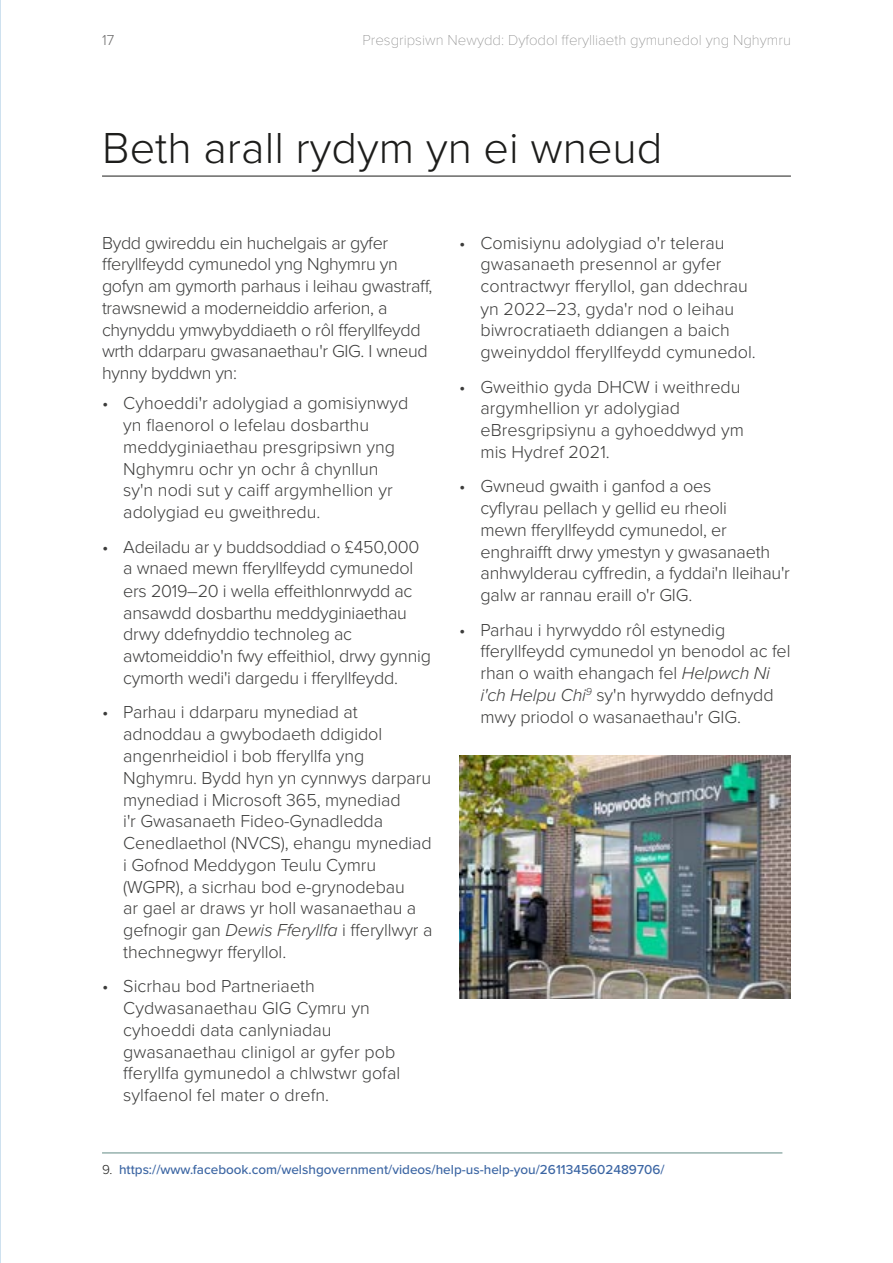
<style>
.page{position:relative;width:893px;height:1263px;background:#fff}
.page>*{position:absolute;margin:0;border:0;box-sizing:border-box;transform-origin:0 0}
.Main_heading__NEW{font:300 45px "Proxima Nova";color:#1d1d1b}
.Body_Text__NEW{font:300 18px/21.8px "Proxima Nova";letter-spacing:-.005em;color:#3c3c3b}
.t1{font:100 15px "Proxima Nova T";color:#878787}
.t2{font:300 15px "Proxima Nova";color:#706f6f}
.Footnote{font:500 13.5px "Proxima Nova";color:#3b65a3}
.s1{font-style:italic}
.s2{font-weight:300;color:#1d1d1b}
</style>
<div class="page">
<hr style="left:0;top:0;width:1px;height:1263px;background:#9dc3df">
<hr style="left:102px;top:176px;width:689px;height:1px;background:#1d1d1b">
<hr style="left:102px;top:1152px;width:680px;height:1px;background:#628a84">
<img style="left:459px;top:756px;width:332px;height:243px">
<p class="t2" style="left:102px;top:29px;width:14px">17</p>
<p class="t1" style="left:362px;top:29px;width:430px">Presgripsiwn Newydd: Dyfodol fferylliaeth gymunedol yng Nghymru</p>
<h2 class="Main_heading__NEW" style="left:102px;top:115px;width:562px">Beth arall rydym yn ei wneud</h2>
<p class="Body_Text__NEW" style="left:102px;top:231px;width:332px">Bydd gwireddu ein huchelgais ar gyfer fferyllfeydd cymunedol yng Nghymru yn gofyn am gymorth parhaus i leihau gwastraff, trawsnewid a moderneiddio arferion, a chynyddu ymwybyddiaeth o rôl fferyllfeydd wrth ddarparu gwasanaethau'r GIG. I wneud hynny byddwn yn:</p>
<p class="Body_Text__NEW" style="left:123px;top:392px;width:286px;text-indent:-21px">• Cyhoeddi'r adolygiad a gomisiynwyd yn flaenorol o lefelau dosbarthu meddyginiaethau presgripsiwn yng Nghymru ochr yn ochr â chynllun sy'n nodi sut y caiff argymhellion yr adolygiad eu gweithredu.</p>
<p class="Body_Text__NEW" style="left:123px;top:535px;width:309px;text-indent:-21px">• Adeiladu ar y buddsoddiad o £450,000 a wnaed mewn fferyllfeydd cymunedol ers 2019–20 i wella effeithlonrwydd ac ansawdd dosbarthu meddyginiaethau drwy ddefnyddio technoleg ac awtomeiddio'n fwy effeithiol, drwy gynnig cymorth wedi'i dargedu i fferyllfeydd.</p>
<p class="Body_Text__NEW" style="left:123px;top:701px;width:311px;text-indent:-21px">• Parhau i ddarparu mynediad at adnoddau a gwybodaeth ddigidol angenrheidiol i bob fferyllfa yng Nghymru. Bydd hyn yn cynnwys darparu mynediad i Microsoft 365, mynediad<br>i'r Gwasanaeth Fideo-Gynadledda Cenedlaethol (NVCS), ehangu mynediad i Gofnod Meddygon Teulu Cymru (WGPR), a sicrhau bod e-grynodebau<br>ar gael ar draws yr holl wasanaethau a gefnogir gan <span class="s1">Dewis Fferyllfa</span> i fferyllwyr a thechnegwyr fferyllol.</p>
<p class="Body_Text__NEW" style="left:123px;top:974px;width:278px;text-indent:-21px">• Sicrhau bod Partneriaeth<br>Cydwasanaethau GIG Cymru yn cyhoeddi data canlyniadau gwasanaethau clinigol ar gyfer pob fferyllfa gymunedol a chlwstwr gofal sylfaenol fel mater o drefn.</p>
<p class="Body_Text__NEW" style="left:480px;top:231px;width:277px;text-indent:-21px">• Comisiynu adolygiad o'r telerau gwasanaeth presennol ar gyfer contractwyr fferyllol, gan ddechrau yn 2022–23, gyda'r nod o leihau biwrocratiaeth ddiangen a baich gweinyddol fferyllfeydd cymunedol.</p>
<p class="Body_Text__NEW" style="left:480px;top:375px;width:265px;text-indent:-21px">• Gweithio gyda DHCW i weithredu argymhellion yr adolygiad eBresgripsiynu a gyhoeddwyd ym mis Hydref 2021.</p>
<p class="Body_Text__NEW" style="left:480px;top:475px;width:311px;text-indent:-21px">• Gwneud gwaith i ganfod a oes<br>cyflyrau pellach y gellid eu rheoli<br>mewn fferyllfeydd cymunedol, er enghraifft drwy ymestyn y gwasanaeth anhwylderau cyffredin, a fyddai'n lleihau'r galw ar rannau eraill o'r GIG.</p>
<p class="Body_Text__NEW" style="left:480px;top:618px;width:311px;text-indent:-21px">• Parhau i hyrwyddo rôl estynedig fferyllfeydd cymunedol yn benodol ac fel rhan o waith ehangach fel <span class="s1">Helpwch Ni i'ch Helpu Chi</span><sup>9</sup> sy'n hyrwyddo defnydd mwy priodol o wasanaethau'r GIG.</p>
<p class="Footnote" style="left:102px;top:1159px;width:564px"><span class="s2">9.</span> https://www.facebook.com/welshgovernment/videos/help-us-help-you/2611345602489706/</p>
</div>
